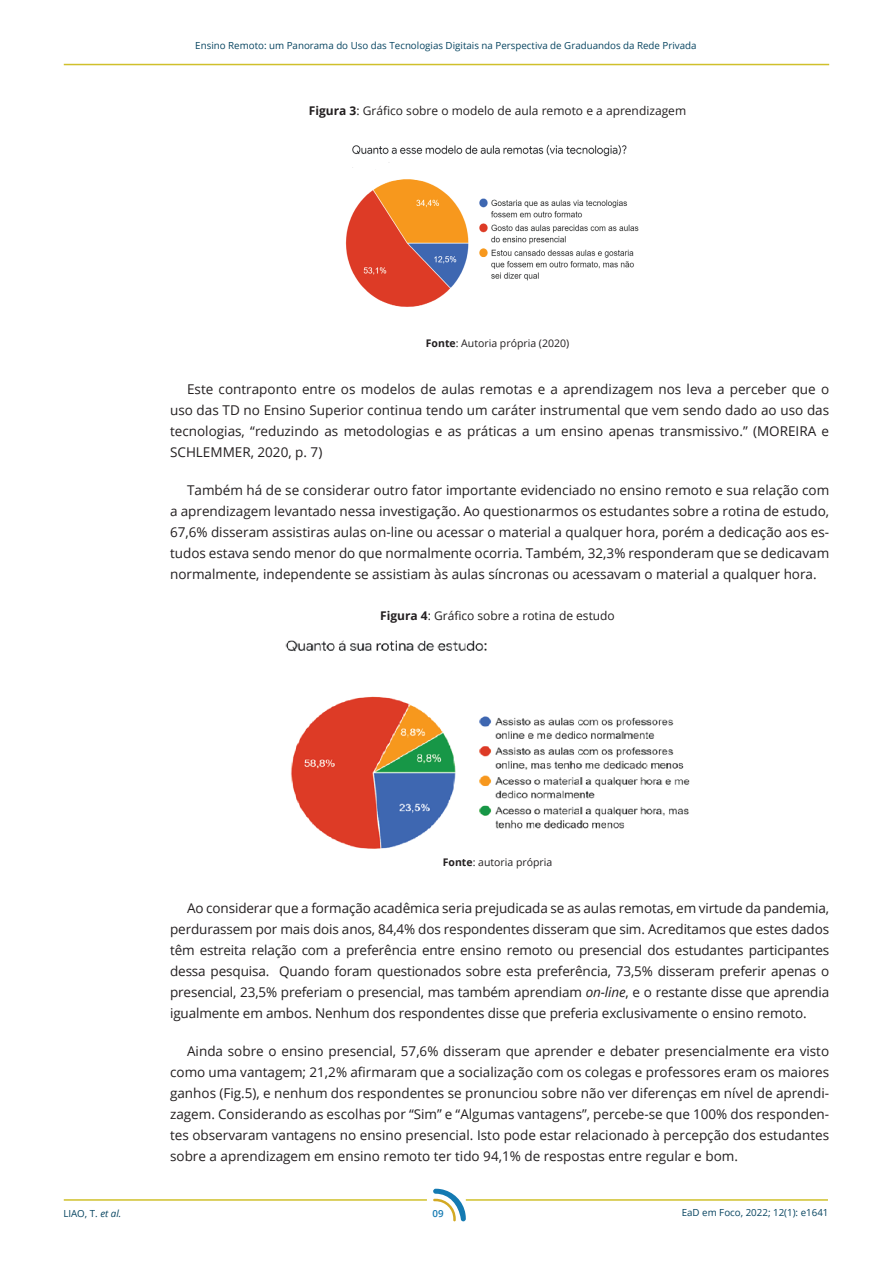
<style>
.page{position:relative;width:893px;height:1263px;background:#fff}
.page>*{position:absolute;margin:0;border:0;box-sizing:border-box;transform-origin:0 0}
.t1{font:13.5px/21px "Open Sans";color:#231f20;text-align:justify}
.t2{font:12px "Open Sans";color:#231f20}
.t3{font:10.5px "Open Sans";color:#231f20}
.t4{font:9.75px "Open Sans";color:#084561}
.t5{font:600 9.75px "Open Sans";color:#147ab2}
.s1{font-weight:700}
.s2{font-style:italic}
</style>
<div class="page">
<hr style="left:64px;top:64px;width:765px;height:1px;background:#d0c02b">
<hr style="left:466px;top:1199px;width:362px;height:2px;background:#d0c02b">
<svg style="left:433px;top:1189px;width:33px;height:32px"></svg>
<hr style="left:64px;top:1199px;width:363px;height:2px;background:#d0c02b">
<img style="left:346px;top:144px;width:293px;height:163px">
<img style="left:285px;top:640px;width:405px;height:209px">
<p class="t4" style="left:195px;top:39px;width:503px">Ensino Remoto: um Panorama do Uso das Tecnologias Digitais na Perspectiva de Graduandos da Rede Privada</p>
<p class="t2" style="left:309px;top:103px;width:379px"><span class="s1">Figura 3</span>: Gráfico sobre o modelo de aula remoto e a aprendizagem</p>
<p class="t3" style="left:426px;top:336px;width:145px"><span class="s1">Fonte</span>: Autoria própria (2020)</p>
<p class="t1" style="left:170px;top:378px;width:661px;text-indent:17px">Este contraponto entre os modelos de aulas remotas e a aprendizagem nos leva a perceber que o uso das TD no Ensino Superior continua tendo um caráter instrumental que vem sendo dado ao uso das tecnologias, “reduzindo as metodologias e as práticas a um ensino apenas transmissivo.” (MOREIRA e SCHLEMMER, 2020, p. 7)</p>
<p class="t1" style="left:170px;top:479px;width:661px;text-indent:17px">Também há de se considerar outro fator importante evidenciado no ensino remoto e sua relação com a aprendizagem levantado nessa investigação. Ao questionarmos os estudantes sobre a rotina de estudo, 67,6% disseram assistiras aulas on-line ou acessar o material a qualquer hora, porém a dedicação aos es&shy;tudos estava sendo menor do que normalmente ocorria. Também, 32,3% responderam que se dedicavam normalmente, independente se assistiam às aulas síncronas ou acessavam o material a qualquer hora.</p>
<p class="t2" style="left:380px;top:607px;width:236px"><span class="s1">Figura 4</span>: Gráfico sobre a rotina de estudo</p>
<p class="t3" style="left:443px;top:855px;width:111px"><span class="s1">Fonte</span>: autoria própria</p>
<p class="t1" style="left:170px;top:897px;width:661px;text-indent:17px">Ao considerar que a formação acadêmica seria prejudicada se as aulas remotas, em virtude da pandemia, perdurassem por mais dois anos, 84,4% dos respondentes disseram que sim. Acreditamos que estes dados têm estreita relação com a preferência entre ensino remoto ou presencial dos estudantes participantes dessa pesquisa. Quando foram questionados sobre esta preferência, 73,5% disseram preferir apenas o presencial, 23,5% preferiam o presencial, mas também aprendiam <span class="s2">on-line</span>, e o restante disse que aprendia igualmente em ambos. Nenhum dos respondentes disse que preferia exclusivamente o ensino remoto.</p>
<p class="t1" style="left:170px;top:1040px;width:661px;text-indent:17px">Ainda sobre o ensino presencial, 57,6% disseram que aprender e debater presencialmente era visto como uma vantagem; 21,2% afirmaram que a socialização com os colegas e professores eram os maiores ganhos (Fig.5), e nenhum dos respondentes se pronunciou sobre não ver diferenças em nível de aprendi&shy;zagem. Considerando as escolhas por “Sim” e “Algumas vantagens”, percebe-se que 100% dos responden&shy;tes observaram vantagens no ensino presencial. Isto pode estar relacionado à percepção dos estudantes sobre a aprendizagem em ensino remoto ter tido 94,1% de respostas entre regular e bom.</p>
<p class="t4" style="left:63px;top:1206px;width:59px">LIAO, T. <span class="s2">et al.</span></p>
<p class="t4" style="left:682px;top:1206px;width:148px">EaD em Foco, 2022; 12(1): e1641</p>
<p class="t5" style="left:432px;top:1207px;width:13px">09</p>
</div>
